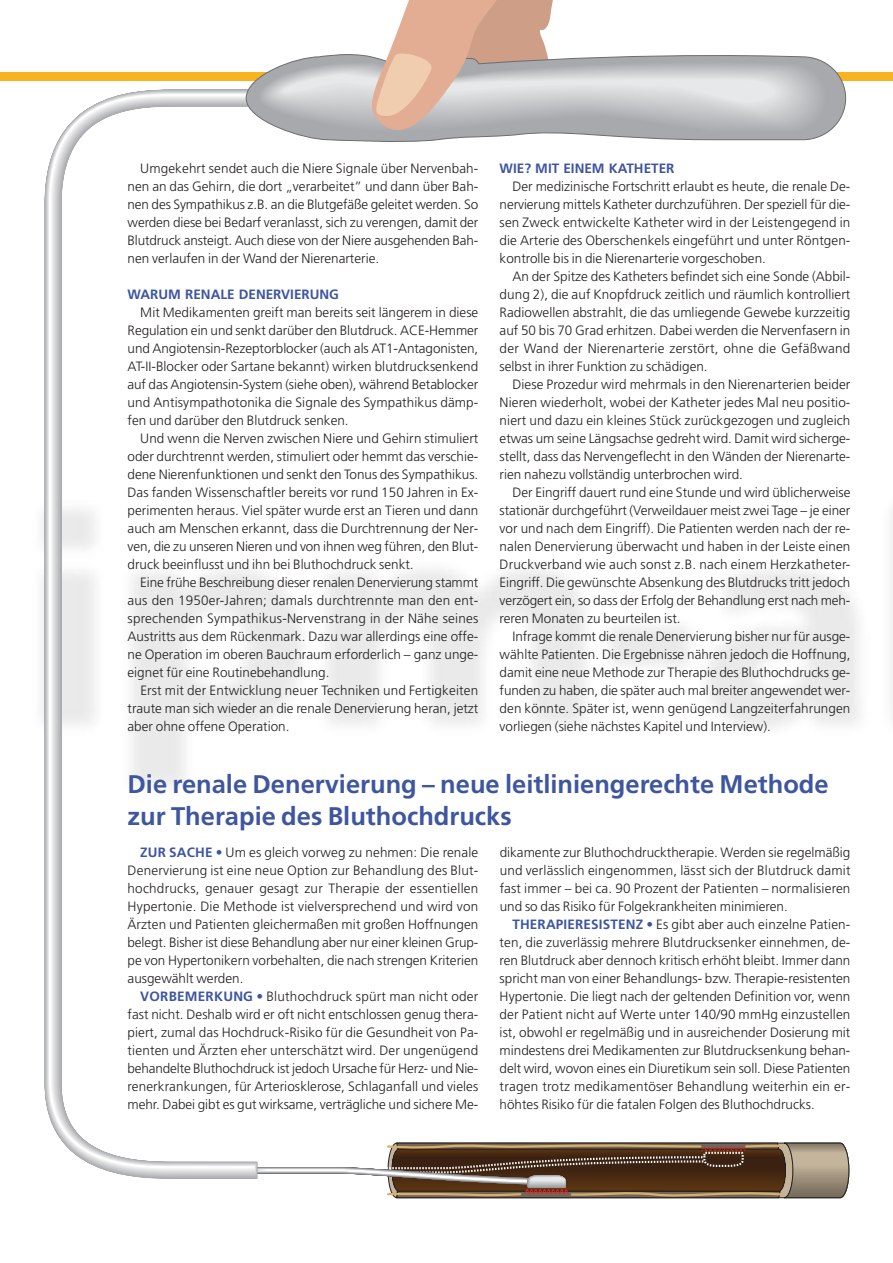
<style>
.page{position:relative;width:893px;height:1263px;background:#fff}
.page>*{position:absolute;margin:0;border:0;box-sizing:border-box;transform-origin:0 0}
.t1{font:700 25.5px/31.5px "Frutiger";color:#3e55a0}
.t2{font:300 13.5px/18px "Frutiger";color:#231f20;text-align:justify}
.t3{font:700 13.5px "Frutiger";color:#3e55a0}
.s1{font-weight:700;color:#3e55a0}
</style>
<div class="page">
<div style="left:0;top:72px;width:893px;height:9px;background:#f8b31e"></div>
<svg style="left:49px;top:94px;width:260px;height:1074px"></svg>
<svg style="left:245px;top:64px;width:601px;height:80px"></svg>
<svg style="left:211px;top:1142px;width:638px;height:56px"></svg>
<svg style="left:257px;top:0;width:571px;height:143px"></svg>
<p class="t2" style="left:128px;top:160px;width:352px;text-indent:13px">Umgekehrt sendet auch die Niere Signale über Nervenbah&shy;nen an das Gehirn, die dort „verarbeitet” und dann über Bah&shy;nen des Sympathikus z.B. an die Blutgefäße geleitet werden. So werden diese bei Bedarf veranlasst, sich zu verengen, damit der Blutdruck ansteigt. Auch diese von der Niere ausgehenden Bah&shy;nen verlaufen in der Wand der Nierenarterie.</p>
<p class="t3" style="left:128px;top:289px;width:213px">WARUM RENALE DENERVIERUNG</p>
<p class="t2" style="left:128px;top:304px;width:352px;text-indent:13px">Mit Medikamenten greift man bereits seit längerem in diese Regulation ein und senkt darüber den Blutdruck. ACE-Hemmer und Angiotensin-Rezeptorblocker (auch als AT1-Antagonisten, AT-II-Blocker oder Sartane bekannt) wirken blutdrucksenkend auf das Angiotensin-System (siehe oben), während Betablocker und Antisympathotonika die Signale des Sympathikus dämp&shy;fen und darüber den Blutdruck senken.</p>
<p class="t2" style="left:128px;top:430px;width:352px;text-indent:13px">Und wenn die Nerven zwischen Niere und Gehirn stimuliert oder durchtrennt werden, stimuliert oder hemmt das verschie&shy;dene Nierenfunktionen und senkt den Tonus des Sympathikus.<br>Das fanden Wissenschaftler bereits vor rund 150 Jahren in Ex&shy;perimenten heraus. Viel später wurde erst an Tieren und dann auch am Menschen erkannt, dass die Durchtrennung der Ner&shy;ven, die zu unseren Nieren und von ihnen weg führen, den Blut&shy;druck beeinflusst und ihn bei Bluthochdruck senkt.</p>
<p class="t2" style="left:128px;top:574px;width:352px;text-indent:13px">Eine frühe Beschreibung dieser renalen Denervierung stammt aus den 1950er-Jahren; damals durchtrennte man den ent&shy;sprechenden Sympathikus-Nervenstrang in der Nähe seines Austritts aus dem Rückenmark. Dazu war allerdings eine offe&shy;ne Operation im oberen Bauchraum erforderlich – ganz unge&shy;eignet für eine Routinebehandlung.</p>
<p class="t2" style="left:128px;top:682px;width:352px;text-indent:13px">Erst mit der Entwicklung neuer Techniken und Fertigkeiten traute man sich wieder an die renale Denervierung heran, jetzt aber ohne offene Operation.</p>
<p class="t3" style="left:500px;top:163px;width:176px">WIE? MIT EINEM KATHETER</p>
<p class="t2" style="left:500px;top:178px;width:352px;text-indent:13px">Der medizinische Fortschritt erlaubt es heute, die renale De&shy;nervierung mittels Katheter durchzuführen. Der speziell für die&shy;sen Zweck entwickelte Katheter wird in der Leistengegend in die Arterie des Oberschenkels eingeführt und unter Röntgen&shy;kontrolle bis in die Nierenarterie vorgeschoben.</p>
<p class="t2" style="left:500px;top:268px;width:352px;text-indent:13px">An der Spitze des Katheters befindet sich eine Sonde (Abbil&shy;dung 2), die auf Knopfdruck zeitlich und räumlich kontrolliert Radiowellen abstrahlt, die das umliegende Gewebe kurzzeitig auf 50 bis 70 Grad erhitzen. Dabei werden die Nervenfasern in der Wand der Nierenarterie zerstört, ohne die Gefäßwand selbst in ihrer Funktion zu schädigen.</p>
<p class="t2" style="left:500px;top:376px;width:352px;text-indent:13px">Diese Prozedur wird mehrmals in den Nierenarterien beider Nieren wiederholt, wobei der Katheter jedes Mal neu positio&shy;niert und dazu ein kleines Stück zurückgezogen und zugleich etwas um seine Längsachse gedreht wird. Damit wird sicherge&shy;stellt, dass das Nervengeflecht in den Wänden der Nierenarte&shy;rien nahezu vollständig unterbrochen wird.</p>
<p class="t2" style="left:500px;top:484px;width:352px;text-indent:13px">Der Eingriff dauert rund eine Stunde und wird üblicherweise stationär durchgeführt (Verweildauer meist zwei Tage – je einer vor und nach dem Eingriff). Die Patienten werden nach der re&shy;nalen Denervierung überwacht und haben in der Leiste einen Druckverband wie auch sonst z.B. nach einem Herzkatheter-Eingriff. Die gewünschte Absenkung des Blutdrucks tritt jedoch verzögert ein, so dass der Erfolg der Behandlung erst nach meh&shy;reren Monaten zu beurteilen ist.</p>
<p class="t2" style="left:500px;top:628px;width:352px;text-indent:13px">Infrage kommt die renale Denervierung bisher nur für ausge&shy;wählte Patienten. Die Ergebnisse nähren jedoch die Hoffnung, damit eine neue Methode zur Therapie des Bluthochdrucks ge&shy;funden zu haben, die später auch mal breiter angewendet wer&shy;den könnte. Später ist, wenn genügend Langzeiterfahrungen vorliegen (siehe nächstes Kapitel und Interview).</p>
<h1 class="t1" style="left:128px;top:770px;width:703px">Die renale Denervierung – neue leitliniengerechte Methode zur Therapie des Bluthochdrucks</h1>
<p class="t2" style="left:128px;top:844px;width:352px;text-indent:13px"><span class="s1">ZUR SACHE •</span> Um es gleich vorweg zu nehmen: Die renale Denervierung ist eine neue Option zur Behandlung des Blut&shy;hochdrucks, genauer gesagt zur Therapie der essentiellen Hypertonie. Die Methode ist vielversprechend und wird von Ärzten und Patienten gleichermaßen mit großen Hoffnungen belegt. Bisher ist diese Behandlung aber nur einer kleinen Grup&shy;pe von Hypertonikern vorbehalten, die nach strengen Kriterien ausgewählt werden.</p>
<p class="t2" style="left:128px;top:988px;width:352px;text-indent:13px"><span class="s1">VORBEMERKUNG •</span> Bluthochdruck spürt man nicht oder fast nicht. Deshalb wird er oft nicht entschlossen genug thera&shy;piert, zumal das Hochdruck-Risiko für die Gesundheit von Pa&shy;tienten und Ärzten eher unterschätzt wird. Der ungenügend behandelte Bluthochdruck ist jedoch Ursache für Herz- und Nie&shy;renerkrankungen, für Arteriosklerose, Schlaganfall und vieles mehr. Dabei gibt es gut wirksame, verträgliche und sichere Me-</p>
<p class="t2" style="left:500px;top:844px;width:352px">dikamente zur Bluthochdrucktherapie. Werden sie regelmäßig und verlässlich eingenommen, lässt sich der Blutdruck damit fast immer – bei ca. 90 Prozent der Patienten – normalisieren und so das Risiko für Folgekrankheiten minimieren.</p>
<p class="t2" style="left:500px;top:916px;width:352px;text-indent:13px"><span class="s1">THERAPIERESISTENZ •</span> Es gibt aber auch einzelne Patien&shy;ten, die zuverlässig mehrere Blutdrucksenker einnehmen, de&shy;ren Blutdruck aber dennoch kritisch erhöht bleibt. Immer dann spricht man von einer Behandlungs- bzw. Therapie-resistenten Hypertonie. Die liegt nach der geltenden Definition vor, wenn der Patient nicht auf Werte unter 140/90 mmHg einzustellen ist, obwohl er regelmäßig und in ausreichender Dosierung mit mindestens drei Medikamenten zur Blutdrucksenkung behan&shy;delt wird, wovon eines ein Diuretikum sein soll. Diese Patienten tragen trotz medikamentöser Behandlung weiterhin ein er&shy;höhtes Risiko für die fatalen Folgen des Bluthochdrucks.</p>
</div>
